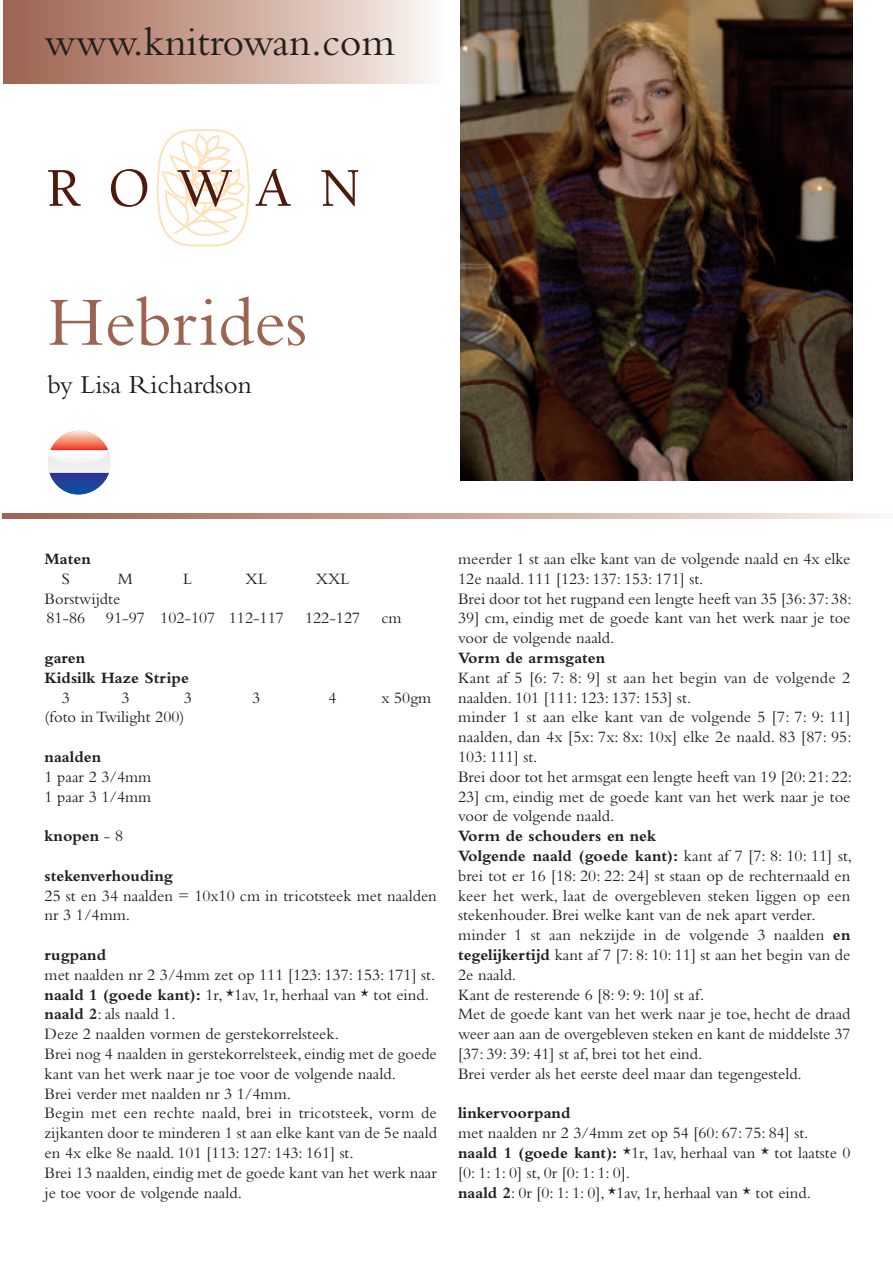
<style>
.page{position:relative;width:893px;height:1263px;background:#fff}
.page>*{position:absolute;margin:0;border:0;box-sizing:border-box;transform-origin:0 0}
.t1{font:72px "Bembo Std";color:#9d6452}
.t2{font:42px "Bembo Std";color:#231f20}
.t3{font:27px "Bembo Std";color:#231f20}
.t4{font:16.5px/19.8px "Bembo Std";color:#231f20}
.t5{font:700 16.5px/19.8px "Bembo Std";color:#231f20}
.s1{font-weight:400}
.s2{font-weight:700}
</style>
<div class="page">
<svg style="left:48px;top:170px;width:33px;height:36px"></svg>
<svg style="left:111px;top:169px;width:36px;height:38px"></svg>
<svg style="left:156px;top:129px;width:135px;height:118px"></svg>
<svg style="left:321px;top:170px;width:37px;height:36px"></svg>
<img style="left:461px;top:0;width:391px;height:480px">
<div style="left:3px;top:0;width:440px;height:83px;background:linear-gradient(to right,#9c5e49,#fbf3ee)"></div>
<svg style="left:2px;top:514px;width:881px;height:5px;background:#caa699"></svg>
<svg style="left:48px;top:430px;width:63px;height:65px"></svg>
<h2 class="t2" style="left:45px;top:27px;width:352px">www.knitrowan.com</h2>
<h1 class="t1" style="left:47px;top:296px;width:261px">Hebrides</h1>
<h3 class="t3" style="left:47px;top:375px;width:206px">by Lisa Richardson</h3>
<p class="t5" style="left:45px;top:549px;width:48px">Maten</p>
<p class="t4" style="left:62px;top:570px;width:10px">S</p>
<p class="t4" style="left:118px;top:570px;width:17px">M</p>
<p class="t4" style="left:183px;top:570px;width:11px">L</p>
<p class="t4" style="left:246px;top:570px;width:23px">XL</p>
<p class="t4" style="left:316px;top:570px;width:35px">XXL</p>
<p class="t4" style="left:45px;top:590px;width:77px">Borstwijdte<br>81-86</p>
<p class="t4" style="left:106px;top:610px;width:179px">91-97 102-107 112-117</p>
<p class="t4" style="left:305px;top:610px;width:57px">122-127</p>
<p class="t4" style="left:381px;top:610px;width:22px">cm</p>
<p class="t5" style="left:45px;top:648px;width:146px">garen<br>Kidsilk Haze Stripe</p>
<p class="t4" style="left:62px;top:689px;width:10px">3</p>
<p class="t4" style="left:121px;top:689px;width:10px">3</p>
<p class="t4" style="left:184px;top:689px;width:10px">3</p>
<p class="t4" style="left:252px;top:689px;width:10px">3</p>
<p class="t4" style="left:329px;top:689px;width:10px">4</p>
<p class="t4" style="left:381px;top:689px;width:51px">x 50gm</p>
<p class="t4" style="left:45px;top:709px;width:141px">(foto in Twilight 200)</p>
<p class="t5" style="left:45px;top:747px;width:58px">naalden</p>
<p class="t4" style="left:45px;top:768px;width:108px">1 paar 2 3/4mm<br>1 paar 3 1/4mm</p>
<p class="t5" style="left:45px;top:826px;width:80px">knopen <span class="s1">- 8</span></p>
<p class="t5" style="left:45px;top:865px;width:130px">stekenverhouding</p>
<p class="t4" style="left:45px;top:887px;width:394px">25 st en 34 naalden = 10x10 cm in tricotsteek met naalden nr 3 1/4mm.</p>
<p class="t5" style="left:45px;top:945px;width:63px">rugpand</p>
<p class="t4" style="left:45px;top:966px;width:394px">met naalden nr 2 3/4mm zet op 111 [123: 137: 153: 171] st. <span class="s2">naald 1 (goede kant):</span> 1r, *1av, 1r, herhaal van * tot eind. <span class="s2">naald 2</span>: als naald 1.<br>Deze 2 naalden vormen de gerstekorrelsteek.<br>Brei nog 4 naalden in gerstekorrelsteek, eindig met de goede kant van het werk naar je toe voor de volgende naald.<br>Brei verder met naalden nr 3 1/4mm.<br>Begin met een rechte naald, brei in tricotsteek, vorm de zijkanten door te minderen 1 st aan elke kant van de 5e naald en 4x elke 8e naald. 101 [113: 127: 143: 161] st.<br>Brei 13 naalden, eindig met de goede kant van het werk naar je toe voor de volgende naald.</p>
<p class="t4" style="left:458px;top:550px;width:395px">meerder 1 st aan elke kant van de volgende naald en 4x elke 12e naald. 111 [123: 137: 153: 171] st.<br>Brei door tot het rugpand een lengte heeft van 35 [36: 37: 38:<br>39] cm, eindig met de goede kant van het werk naar je toe voor de volgende naald.</p>
<p class="t5" style="left:458px;top:648px;width:149px">Vorm de armsgaten</p>
<p class="t4" style="left:458px;top:669px;width:395px">Kant af 5 [6: 7: 8: 9] st aan het begin van de volgende 2 naalden. 101 [111: 123: 137: 153] st.<br>minder 1 st aan elke kant van de volgende 5 [7: 7: 9: 11] naalden, dan 4x [5x: 7x: 8x: 10x] elke 2e naald. 83 [87: 95:<br>103: 111] st.<br>Brei door tot het armsgat een lengte heeft van 19 [20: 21: 22:<br>23] cm, eindig met de goede kant van het werk naar je toe voor de volgende naald.</p>
<p class="t4" style="left:458px;top:828px;width:395px"><span class="s2">Vorm de schouders en nek<br>Volgende naald (goede kant):</span> kant af 7 [7: 8: 10: 11] st, brei tot er 16 [18: 20: 22: 24] st staan op de rechternaald en keer het werk, laat de overgebleven steken liggen op een stekenhouder. Brei welke kant van de nek apart verder. minder 1 st aan nekzijde in de volgende 3 naalden <span class="s2">en tegelijkertijd</span> kant af 7 [7: 8: 10: 11] st aan het begin van de 2e naald.<br>Kant de resterende 6 [8: 9: 9: 10] st af.<br>Met de goede kant van het werk naar je toe, hecht de draad weer aan aan de overgebleven steken en kant de middelste 37 [37: 39: 39: 41] st af, brei tot het eind.<br>Brei verder als het eerste deel maar dan tegengesteld.</p>
<p class="t5" style="left:458px;top:1103px;width:114px">linkervoorpand</p>
<p class="t4" style="left:458px;top:1125px;width:394px">met naalden nr 2 3/4mm zet op 54 [60: 67: 75: 84] st. <span class="s2">naald 1 (goede kant):</span> *1r, 1av, herhaal van * tot laatste 0 [0: 1: 1: 0] st, 0r [0: 1: 1: 0].<br><span class="s2">naald 2</span>: 0r [0: 1: 1: 0], *1av, 1r, herhaal van * tot eind.</p>
</div>
